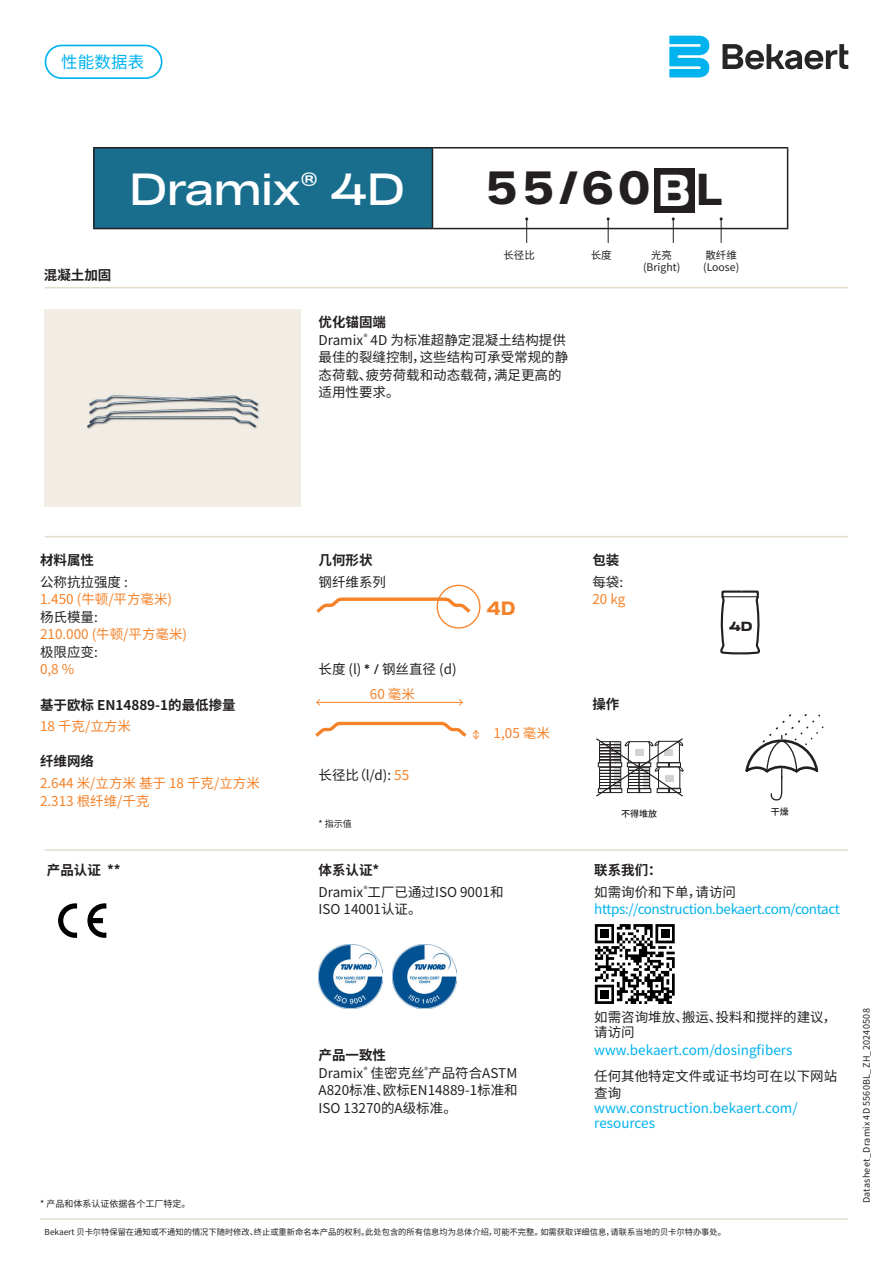
<style>
.page{position:relative;width:893px;height:1263px;background:#fff}
.page>*{position:absolute;margin:0;border:0;box-sizing:border-box;transform-origin:0 0}
.t1{font:700 45px "Bekaert Text";color:#231f20}
.t2{font:43.5px "Bekaert Headline";color:#fff}
.t3{font:700 18.6px "Bekaert Text";color:#f58229}
.t4{font:16.5px "Noto Sans Hans";letter-spacing:.01em;color:#00b3ef}
.t5{font:13.5px/17.5px "Noto Sans Hans";color:#231f20}
.t6{font:13.5px/17.5px "Noto Sans Hans";color:#f58229}
.t7{font:13.5px/15px "Noto Sans Hans";letter-spacing:-.01em;color:#00b3ef}
.t8{font:700 13.5px "Noto Sans Hans";color:#231f20}
.t9{font:13.5px "Noto Sans Hans";letter-spacing:-.03em;color:#00b3ef}
.t10{font:700 12.9px "Bekaert Headline";color:#231f20}
.t11{font:10.5px/12px "Noto Sans Hans";color:#231f20;text-align:center}
.t12{font:9px "Noto Sans Hans";letter-spacing:.02em;color:#231f20}
.t13{font:9px "Noto Sans Hans";color:#231f20}
.t14{font:500 9px "Noto Sans Hans";color:#231f20}
.t15{font:8.25px "Noto Sans Hans";color:#231f20}
.s1{font-size:43.2px;color:#fff}
.s2{font-size:43.2px}
.s3{font-weight:700}
.s4{font-family:"Bekaert Text"}
.s5{color:#f58229}
</style>
<div class="page">
<div style="left:93px;top:147px;width:339px;height:82px;background:#196e8e"></div>
<hr style="left:93px;top:147px;width:339px;height:1px;background:#231f20">
<hr style="left:93px;top:148px;width:2px;height:80px;background:#231f20">
<hr style="left:432px;top:147px;width:356px;height:1px;background:#231f20">
<hr style="left:432px;top:148px;width:1px;height:80px;background:#231f20">
<hr style="left:787px;top:148px;width:1px;height:80px;background:#231f20">
<hr style="left:93px;top:228px;width:339px;height:1px;background:#231f20">
<hr style="left:432px;top:228px;width:356px;height:1px;background:#231f20">
<svg style="left:525px;top:217px;width:3px;height:26px"></svg>
<svg style="left:607px;top:217px;width:3px;height:26px"></svg>
<svg style="left:672px;top:217px;width:3px;height:26px"></svg>
<svg style="left:720px;top:217px;width:3px;height:26px"></svg>
<hr style="left:45px;top:287px;width:803px;height:1px;background:#e3dcce">
<hr style="left:45px;top:536px;width:803px;height:1px;background:#e3dcce">
<hr style="left:45px;top:849px;width:803px;height:2px;background:#e3dcce">
<hr style="left:40px;top:1218px;width:808px;height:2px;background:#e3dcce">
<hr style="left:317px;top:702px;width:145px;height:1px;background:#f58229">
<svg style="left:316px;top:699px;width:4px;height:7px"></svg>
<svg style="left:459px;top:699px;width:4px;height:7px"></svg>
<svg style="left:473px;top:730px;width:6px;height:9px"></svg>
<svg style="left:315px;top:722px;width:151px;height:15px"></svg>
<img style="left:392px;top:944px;width:64px;height:65px">
<img style="left:319px;top:944px;width:64px;height:65px">
<div style="left:45px;top:309px;width:256px;height:197px;background:#f1ece4"></div>
<div style="left:655px;top:168px;width:40px;height:44px;background:#231f20"></div>
<svg style="left:720px;top:590px;width:40px;height:65px"></svg>
<hr style="left:723px;top:596px;width:34px;height:1px;background:#231f20">
<div style="left:45px;top:45px;width:117px;height:34px;border:2px solid #00b3ef;border-radius:16px"></div>
<svg style="left:58px;top:903px;width:19px;height:35px"></svg>
<svg style="left:87px;top:903px;width:19px;height:35px"></svg>
<svg style="left:316px;top:597px;width:155px;height:16px"></svg>
<div style="left:437px;top:585px;width:43px;height:44px;border:1px solid #f58229;border-radius:50%"></div>
<svg style="left:745px;top:714px;width:78px;height:86px"></svg>
<svg style="left:596px;top:738px;width:88px;height:59px"></svg>
<svg style="left:595px;top:924px;width:80px;height:33px"></svg>
<div style="left:661px;top:929px;width:8px;height:9px;background:#000001"></div>
<svg style="left:595px;top:985px;width:19px;height:19px"></svg>
<div style="left:600px;top:990px;width:9px;height:8px;background:#000001"></div>
<svg style="left:723px;top:44px;width:125px;height:25px"></svg>
<svg style="left:669px;top:36px;width:40px;height:41px"></svg>
<p class="t4" style="left:61px;top:53px;width:85px">性能数据表</p>
<h2 class="t2" style="left:129px;top:163px;width:277px">Dramix<sup>®</sup> 4D</h2>
<p class="t8" style="left:44px;top:267px;width:69px">混凝土加固</p>
<h1 class="t1" style="left:485px;top:159px;width:240px">55/60<span class="s1">B</span><span class="s2">L</span></h1>
<p class="t11" style="left:503px;top:249px;width:33px">长径比</p>
<p class="t11" style="left:591px;top:249px;width:22px">长度</p>
<p class="t11" style="left:643px;top:249px;width:39px">光亮<br>( Bright )</p>
<p class="t11" style="left:703px;top:249px;width:38px;text-align:left">散纤维( Loose )</p>
<p class="t5" style="left:319px;top:314px;width:251px"><span class="s3">优化锚固端<br></span>Dramix<sup>®</sup> 4D 为标准超静定混凝土结构提供最佳的裂缝控制，这些结构可承受常规的静态荷载、疲劳荷载和动态载荷，满足更高的适用性要求。</p>
<p class="t8" style="left:40px;top:552px;width:55px">材料属性</p>
<p class="t5" style="left:40px;top:573px;width:89px">公称抗拉强度 :</p>
<p class="t6" style="left:40px;top:591px;width:134px">1.450 ( 牛顿/平方毫米 )</p>
<p class="t5" style="left:40px;top:608px;width:59px">杨氏模量:</p>
<p class="t6" style="left:40px;top:626px;width:149px">210.000 ( 牛顿/平方毫米 )</p>
<p class="t5" style="left:40px;top:643px;width:59px">极限应变:</p>
<p class="t6" style="left:40px;top:661px;width:36px">0,8 %</p>
<p class="t8" style="left:40px;top:697px;width:197px">基于欧标 EN14889-1的最低掺量</p>
<p class="t6" style="left:40px;top:718px;width:92px">18 千克/立方米</p>
<p class="t8" style="left:40px;top:754px;width:55px">纤维网络</p>
<p class="t6" style="left:40px;top:775px;width:221px">2.644 米/立方米 基于 18 千克/立方米<br>2.313 根纤维/千克</p>
<p class="t8" style="left:47px;top:862px;width:75px">产品认证 **</p>
<p class="t8" style="left:319px;top:552px;width:55px">几何形状</p>
<p class="t5" style="left:319px;top:573px;width:69px">钢纤维系列</p>
<p class="t5" style="left:319px;top:661px;width:140px">长度 (l) <span class="s4">* /</span> 钢丝直径 (d)</p>
<p class="t6" style="left:370px;top:686px;width:47px">60 毫米</p>
<p class="t5" style="left:319px;top:766px;width:92px">长径比（l/d) : <span class="s5">55</span></p>
<p class="t12" style="left:319px;top:819px;width:35px">* 指示值</p>
<h3 class="t3" style="left:487px;top:596px;width:30px">4D</h3>
<p class="t6" style="left:494px;top:725px;width:58px">1,05 毫米</p>
<p class="t5" style="left:319px;top:859px;width:187px;line-height:21.8px"><span class="s3">体系认证*<br></span>Dramix<sup>®</sup>工厂已通过ISO 9001和</p>
<p class="t5" style="left:319px;top:901px;width:105px">ISO 14001认证。</p>
<p class="t8" style="left:592px;top:552px;width:28px">包装</p>
<p class="t5" style="left:592px;top:573px;width:32px">每袋 :</p>
<p class="t6" style="left:592px;top:591px;width:34px">20 kg</p>
<p class="t8" style="left:592px;top:697px;width:28px">操作</p>
<p class="t10" style="left:729px;top:618px;width:25px">4D</p>
<p class="t14" style="left:621px;top:808px;width:37px">不得堆放</p>
<p class="t14" style="left:771px;top:806px;width:19px">干燥</p>
<p class="t8" style="left:594px;top:862px;width:69px">联系我们：</p>
<p class="t5" style="left:594px;top:883px;width:143px">如需询价和下单，请访问</p>
<p class="t9" style="left:594px;top:902px;width:247px">https://construction.bekaert.com/contact</p>
<p class="t13" style="left:40px;top:1199px;width:152px">* 产品和体系认证依据各个工厂特定。</p>
<p class="t5" style="left:319px;top:1046px;width:201px"><span class="s3">产品一致性<br></span>Dramix<sup>®</sup> 佳密克丝<sup>®</sup>产品符合ASTM<br>A820标准、欧标EN14889-1标准和<br>ISO 13270的A级标准。</p>
<p class="t5" style="left:594px;top:1010px;width:244px;line-height:15px">如需咨询堆放、搬运、投料和搅拌的建议，请访问</p>
<p class="t7" style="left:594px;top:1042px;width:200px">www.bekaert.com/dosingfibers</p>
<p class="t5" style="left:594px;top:1067px;width:244px">任何其他特定文件或证书均可在以下网站查询</p>
<p class="t7" style="left:594px;top:1101px;width:205px">www.construction.bekaert.com/ resources</p>
<p class="t15" style="left:45px;top:1227px;width:683px">Bekaert 贝卡尔特保留在通知或不通知的情况下随时修改、终止或重新命名本产品的权利。此处包含的所有信息均为总体介绍，可能不完整。如需获取详细信息，请联系当地的贝卡尔特办事处。</p>
<p class="t12" style="left:861px;top:1203px;width:196px;rotate:-90deg">Datasheet_Dramix 4D 5560BL_ZH_20240508</p>
</div>
